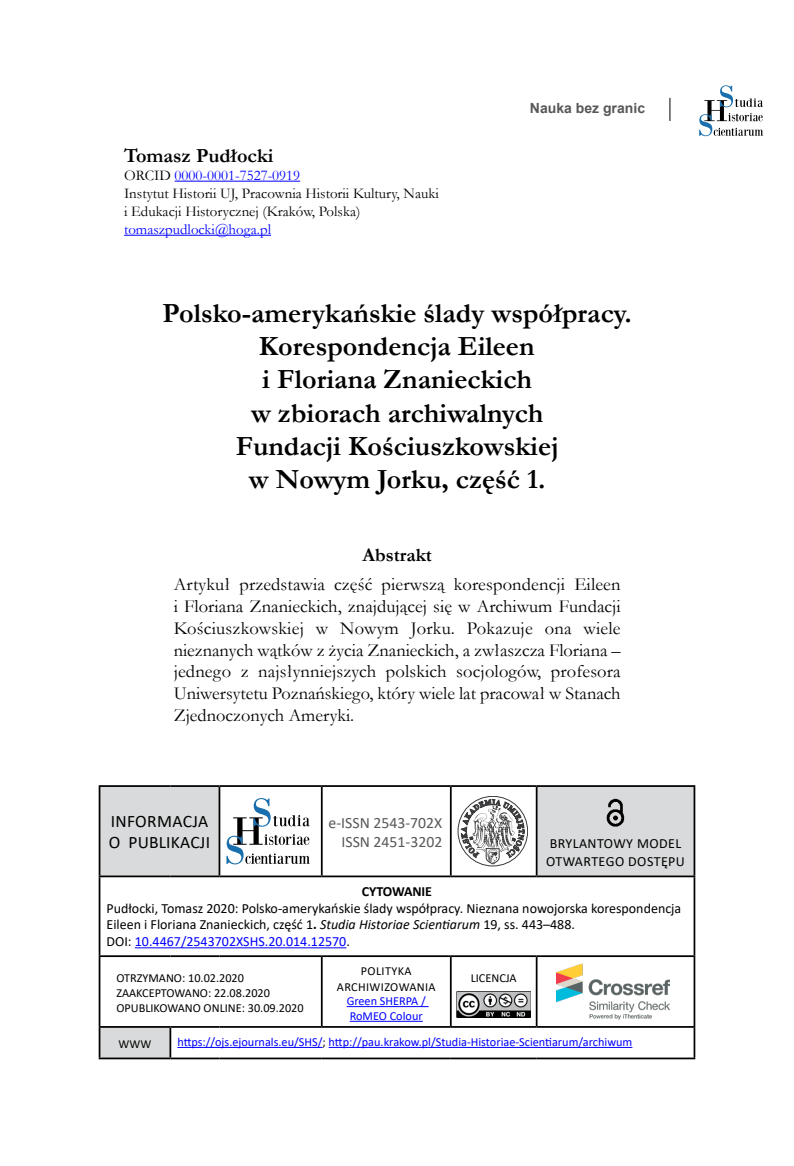
<style>
.page{position:relative;width:794px;height:1166px;background:#fff}
.page>*{position:absolute;margin:0;border:0;box-sizing:border-box;transform-origin:0 0}
.t1{font:700 28px/33.2px "Garamond";color:#000;text-align:center}
.t2{font:700 20.12px "Garamond";color:#000}
.t3{font:700 19.25px "Garamond";color:#000}
.t4{font:18.38px/21.9px "Garamond";color:#000;text-align:justify}
.t5{font:17.5px/21px "Calibri";letter-spacing:.01em;color:#000}
.t6{font:15.75px/19.2px "Calibri";color:#58585a;text-align:right}
.t7{font:14.88px/18px "Garamond";color:#000}
.t8{font:14.88px "Garamond";color:#00f}
.t9{font:14px/16.8px "Calibri";color:#000}
.t10{font:14px/17.5px "Calibri";letter-spacing:.03em;color:#000}
.t11{font:700 14px "Arial";color:#58585a}
.t12{font:700 14px "Calibri";letter-spacing:-.005em;color:#000}
.t13{font:12.25px/14.7px "Calibri";color:#00f}
.t14{font:12.25px/14.7px "Calibri";color:#000}
.t15{font:12.25px/15.2px "Calibri";letter-spacing:.03em;color:#000;text-align:center}
.s1{color:#00f}
.s2{font-weight:700}
.s3{font-style:italic}
.s4{color:#000}
</style>
<div class="page">
<svg style="left:669px;top:98px;width:1px;height:23px"></svg>
<svg style="left:699px;top:85px;width:64px;height:51px"></svg>
<hr style="left:175px;top:181px;width:125px;height:1px;background:#00f">
<hr style="left:124px;top:235px;width:147px;height:1px;background:#00f">
<svg style="left:100px;top:787px;width:593px;height:270px"></svg>
<hr style="left:99px;top:785px;width:71px;height:2px;background:#000">
<hr style="left:99px;top:787px;width:1px;height:88px;background:#000">
<hr style="left:170px;top:785px;width:49px;height:2px;background:#000">
<hr style="left:219px;top:785px;width:103px;height:2px;background:#000">
<hr style="left:219px;top:787px;width:1px;height:88px;background:#000">
<hr style="left:322px;top:785px;width:129px;height:2px;background:#000">
<hr style="left:321px;top:787px;width:2px;height:88px;background:#000">
<hr style="left:451px;top:785px;width:85px;height:2px;background:#000">
<hr style="left:450px;top:787px;width:2px;height:88px;background:#000">
<hr style="left:536px;top:785px;width:159px;height:2px;background:#000">
<hr style="left:536px;top:787px;width:1px;height:88px;background:#000">
<hr style="left:693px;top:787px;width:2px;height:88px;background:#000">
<hr style="left:99px;top:875px;width:71px;height:2px;background:#000">
<hr style="left:99px;top:877px;width:1px;height:78px;background:#000">
<hr style="left:170px;top:875px;width:49px;height:2px;background:#000">
<hr style="left:219px;top:875px;width:103px;height:2px;background:#000">
<hr style="left:322px;top:875px;width:129px;height:2px;background:#000">
<hr style="left:451px;top:875px;width:85px;height:2px;background:#000">
<hr style="left:536px;top:875px;width:159px;height:2px;background:#000">
<hr style="left:693px;top:877px;width:2px;height:78px;background:#000">
<hr style="left:99px;top:955px;width:71px;height:2px;background:#000">
<hr style="left:99px;top:957px;width:1px;height:69px;background:#000">
<hr style="left:170px;top:955px;width:49px;height:2px;background:#000">
<hr style="left:219px;top:955px;width:103px;height:2px;background:#000">
<hr style="left:322px;top:955px;width:129px;height:2px;background:#000">
<hr style="left:321px;top:957px;width:2px;height:69px;background:#000">
<hr style="left:451px;top:955px;width:85px;height:2px;background:#000">
<hr style="left:450px;top:957px;width:2px;height:69px;background:#000">
<hr style="left:536px;top:955px;width:159px;height:2px;background:#000">
<hr style="left:536px;top:957px;width:1px;height:69px;background:#000">
<hr style="left:693px;top:957px;width:2px;height:69px;background:#000">
<hr style="left:99px;top:1026px;width:71px;height:2px;background:#000">
<svg style="left:99px;top:1028px;width:1px;height:29px"></svg>
<hr style="left:170px;top:1026px;width:49px;height:2px;background:#000">
<hr style="left:169px;top:1028px;width:2px;height:29px;background:#000">
<hr style="left:219px;top:1026px;width:103px;height:2px;background:#000">
<hr style="left:322px;top:1026px;width:129px;height:2px;background:#000">
<hr style="left:451px;top:1026px;width:85px;height:2px;background:#000">
<hr style="left:536px;top:1026px;width:159px;height:2px;background:#000">
<hr style="left:693px;top:1028px;width:2px;height:29px;background:#000">
<hr style="left:99px;top:1057px;width:71px;height:2px;background:#000">
<hr style="left:170px;top:1057px;width:49px;height:2px;background:#000">
<hr style="left:219px;top:1057px;width:103px;height:2px;background:#000">
<hr style="left:322px;top:1057px;width:129px;height:2px;background:#000">
<hr style="left:451px;top:1057px;width:85px;height:2px;background:#000">
<hr style="left:536px;top:1057px;width:159px;height:2px;background:#000">
<svg style="left:226px;top:798px;width:84px;height:66px"></svg>
<svg style="left:461px;top:796px;width:63px;height:68px"></svg>
<img style="left:606px;top:798px;width:18px;height:28px">
<hr style="left:135px;top:947px;width:211px;height:1px;background:#00f">
<hr style="left:347px;top:1006px;width:81px;height:1px;background:#00f">
<hr style="left:350px;top:1021px;width:73px;height:1px;background:#00f">
<img style="left:457px;top:991px;width:73px;height:26px">
<img style="left:556px;top:963px;width:113px;height:57px">
<hr style="left:177px;top:1047px;width:145px;height:1px;background:#00f">
<hr style="left:329px;top:1047px;width:303px;height:1px;background:#00f">
<p class="t2" style="left:124px;top:142px;width:151px">Tomasz Pudłocki</p>
<p class="t7" style="left:124px;top:166px;width:316px">ORCID <span class="s1">0000-0001-7527-0919<br></span>Instytut Historii UJ, Pracownia Historii Kultury, Nauki i Edukacji Historycznej (Kraków, Polska)</p>
<p class="t8" style="left:124px;top:219px;width:148px">tomaszpudlocki@hoga.pl</p>
<p class="t11" style="left:530px;top:99px;width:117px">Nauka bez granic</p>
<h1 class="t1" style="left:163px;top:297px;width:471px">Polsko-amerykańskie ślady współpracy.<br>Korespondencja Eileen<br>i Floriana Znanieckich<br>w zbiorach archiwalnych<br>Fundacji Kościuszkowskiej<br>w Nowym Jorku, część 1.</h1>
<p class="t3" style="left:362px;top:541px;width:71px">Abstrakt</p>
<p class="t4" style="left:174px;top:573px;width:448px">Artykuł przedstawia część pierwszą korespondencji Eileen i Floriana Znanieckich, znajdującej się w Archiwum Fundacji Kościuszkowskiej w Nowym Jorku. Pokazuje ona wiele nieznanych wątków z życia Znanieckich, a zwłaszcza Floriana – jednego z najsłynniejszych polskich socjologów, profesora Uniwersytetu Poznańskiego, który wiele lat pracował w Stanach Zjednoczonych Ameryki.</p>
<p class="t5" style="left:109px;top:810px;width:103px">INFORMACJA<br>O PUBLIKACJI</p>
<p class="t6" style="left:328px;top:812px;width:115px">e-ISSN 2543-702X<br>ISSN 2451-3202</p>
<p class="t10" style="left:546px;top:835px;width:140px">BRYLANTOWY MODEL<br>OTWARTEGO DOSTĘPU</p>
<p class="t12" style="left:362px;top:881px;width:72px">CYTOWANIE</p>
<p class="t9" style="left:107px;top:899px;width:576px">Pudłocki, Tomasz 2020: Polsko-amerykańskie ślady współpracy. Nieznana nowojorska korespondencja<br>Eileen i Floriana Znanieckich, część 1<span class="s2">.</span> <span class="s3">Studia Historiae Scientiarum</span> 19, ss. 443–488.<br>DOI: <span class="s1">10.4467/2543702XSHS.20.014.12570</span>.</p>
<p class="t14" style="left:116px;top:970px;width:189px">OTRZYMANO: 10.02.2020<br>ZAAKCEPTOWANO: 22.08.2020<br>OPUBLIKOWANO ONLINE: 30.09.2020</p>
<p class="t15" style="left:337px;top:963px;width:100px">POLITYKA<br>ARCHIWIZOWANIA</p>
<p class="t14" style="left:471px;top:970px;width:48px">LICENCJA</p>
<p class="t13" style="left:347px;top:993px;width:81px">Green SHERPA /<br>RoMEO Colour</p>
<p class="t14" style="left:119px;top:1036px;width:34px">WWW</p>
<p class="t13" style="left:177px;top:1034px;width:456px">https://ojs.ejournals.eu/SHS/<span class="s4">;</span> http://pau.krakow.pl/Studia-Historiae-Scientiarum/archiwum</p>
</div>
